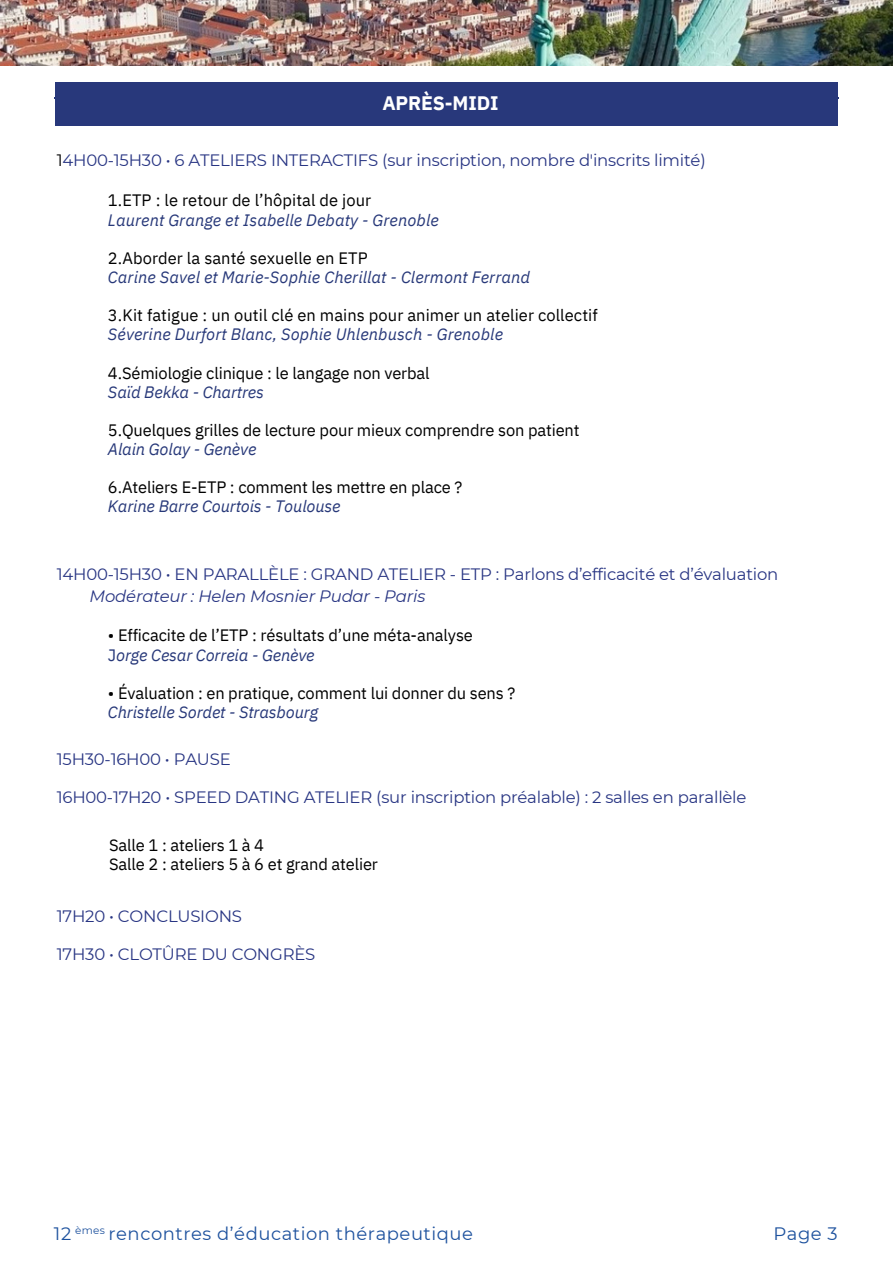
<style>
.page{position:relative;width:893px;height:1264px;background:#fff}
.page>*{position:absolute;margin:0;border:0;box-sizing:border-box;transform-origin:0 0}
.t1{font:700 19.5px "IBM Plex Sans";letter-spacing:-.01em;color:#fff}
.t2{font:18px "Montserrat";letter-spacing:.03em;color:#1e529e}
.t3{font:16.5px/19px "IBM Plex Sans";letter-spacing:-.01em;color:#000}
.t4{font:16.5px "Montserrat";letter-spacing:-.015em;color:#283583}
.t5{font:italic 16.5px "IBM Plex Sans";letter-spacing:.005em;color:#273879}
.t6{font:italic 16.5px "Montserrat";letter-spacing:-.015em;color:#283583}
.t7{font:10.5px "Montserrat";color:#1e529e}
.s1{color:#000}
.s2{color:#273879}
.s3{font-style:italic;color:#273879}
</style>
<div class="page">
<img style="left:0;top:0;width:892px;height:66px">
<div style="left:55px;top:82px;width:782px;height:43px;background:#28387b"></div>
<hr style="left:54px;top:97px;width:784px;height:2px;background:#28387b">
<p class="t1" style="left:382px;top:89px;width:118px">APRÈS-MIDI</p>
<p class="t4" style="left:57px;top:150px;width:650px"><span class="s1">1</span>4H00-15H30 • 6 ATELIERS INTERACTIFS (sur inscription, nombre d'inscrits limité)</p>
<p class="t3" style="left:108px;top:191px;width:265px">1.ETP : le retour de l’hôpital de jour</p>
<p class="t5" style="left:108px;top:209px;width:332px">Laurent Grange et Isabelle Debaty - Grenoble</p>
<p class="t3" style="left:108px;top:248px;width:261px">2.Aborder la santé sexuelle en ETP</p>
<p class="t5" style="left:108px;top:266px;width:423px">Carine Savel et Marie-Sophie Cherillat - Clermont Ferrand</p>
<p class="t3" style="left:108px;top:305px;width:491px">3.Kit fatigue : un outil clé en mains pour animer un atelier collectif</p>
<p class="t5" style="left:108px;top:323px;width:396px">Séverine Durfort Blanc, Sophie Uhlenbusch - Grenoble</p>
<p class="t3" style="left:108px;top:363px;width:323px">4.Sémiologie clinique : le langage non verbal</p>
<p class="t5" style="left:108px;top:381px;width:157px">Saïd Bekka - Chartres</p>
<p class="t3" style="left:108px;top:420px;width:473px">5.Quelques grilles de lecture pour mieux comprendre son patient</p>
<p class="t5" style="left:108px;top:438px;width:150px">Alain Golay - Genève</p>
<p class="t3" style="left:108px;top:477px;width:356px">6.Ateliers E-ETP : comment les mettre en place ?</p>
<p class="t5" style="left:108px;top:495px;width:234px">Karine Barre Courtois - Toulouse</p>
<p class="t4" style="left:57px;top:564px;width:723px">14H00-15H30 • EN PARALLÈLE : GRAND ATELIER - ETP : Parlons d’efficacité et d’évaluation</p>
<p class="t6" style="left:90px;top:586px;width:337px">Modérateur : Helen Mosnier Pudar - Paris</p>
<p class="t3" style="left:108px;top:625px;width:366px">• Efficacite de l’ETP : résultats d’une méta-analyse<br><span class="s2">J</span><span class="s3">orge Cesar Correia - Genève</span></p>
<p class="t3" style="left:108px;top:683px;width:409px">• Évaluation : en pratique, comment lui donner du sens ?</p>
<p class="t5" style="left:108px;top:701px;width:211px">Christelle Sordet - Strasbourg</p>
<p class="t4" style="left:57px;top:749px;width:175px">15H30-16H00 • PAUSE</p>
<p class="t4" style="left:57px;top:787px;width:691px">16H00-17H20 • SPEED DATING ATELIER (sur inscription préalable) : 2 salles en parallèle</p>
<p class="t3" style="left:109px;top:835px;width:270px">Salle 1 : ateliers 1 à 4<br>Salle 2 : ateliers 5 à 6 et grand atelier</p>
<p class="t4" style="left:57px;top:905px;width:187px">17H20 • CONCLUSIONS</p>
<p class="t4" style="left:57px;top:944px;width:260px">17H30 • CLOTÛRE DU CONGRÈS</p>
<p class="t7" style="left:75px;top:1223px;width:31px">èmes</p>
<p class="t2" style="left:54px;top:1222px;width:19px">12</p>
<p class="t2" style="left:108px;top:1222px;width:366px">rencontres d’éducation thérapeutique</p>
<p class="t2" style="left:773px;top:1221px;width:66px">Page 3</p>
</div>
